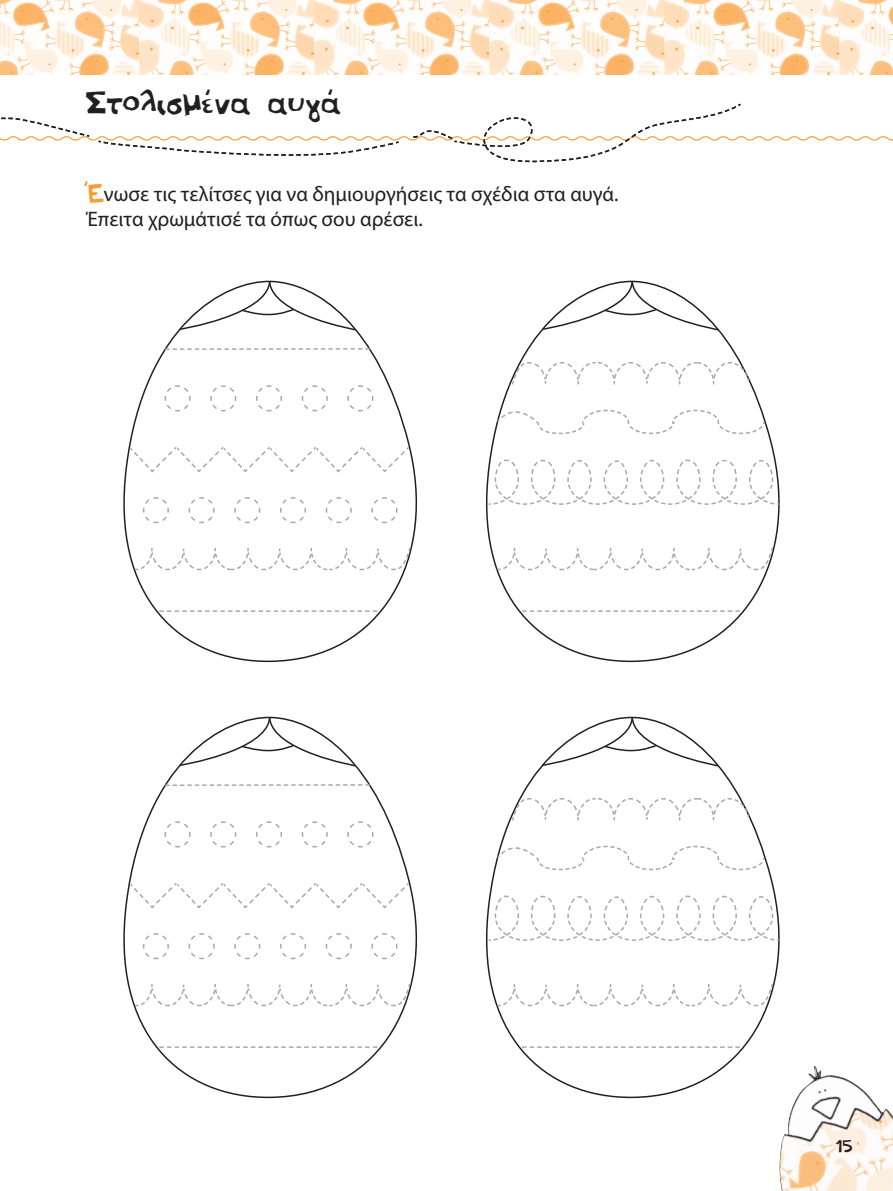
<style>
.page{position:relative;width:893px;height:1191px;background:#fff}
.page>*{position:absolute;margin:0;border:0;box-sizing:border-box;transform-origin:0 0}
.titlos{font:42.15px "PF Amateur Flat Cool";color:#231f20}
.t1{font:22.5px "PF Amateur Flat Cool";color:#231f20}
.ekfonisi{font:21px "Myriad Pro";color:#231f20}
.s1{font-family:"PF Amateur Flat Cool";font-size:37.5px;color:#f89d31}
</style>
<div class="page">
<svg style="left:0;top:103px;width:893px;height:60px"></svg>
<img style="left:779px;top:1066px;width:114px;height:125px">
<img style="left:0;top:0;width:893px;height:74px">
<svg style="left:123px;top:330px;width:295px;height:332px"></svg>
<svg style="left:133px;top:546px;width:278px;height:25px"></svg>
<svg style="left:159px;top:610px;width:218px;height:2px"></svg>
<svg style="left:165px;top:348px;width:205px;height:2px"></svg>
<svg style="left:142px;top:496px;width:28px;height:28px"></svg>
<svg style="left:188px;top:496px;width:27px;height:28px"></svg>
<svg style="left:234px;top:496px;width:27px;height:28px"></svg>
<svg style="left:279px;top:496px;width:28px;height:28px"></svg>
<svg style="left:325px;top:496px;width:28px;height:28px"></svg>
<svg style="left:371px;top:496px;width:27px;height:28px"></svg>
<svg style="left:164px;top:384px;width:27px;height:28px"></svg>
<svg style="left:210px;top:384px;width:27px;height:28px"></svg>
<svg style="left:255px;top:384px;width:28px;height:28px"></svg>
<svg style="left:301px;top:384px;width:27px;height:28px"></svg>
<svg style="left:347px;top:384px;width:27px;height:28px"></svg>
<svg style="left:128px;top:445px;width:283px;height:28px"></svg>
<svg style="left:178px;top:280px;width:179px;height:51px"></svg>
<svg style="left:123px;top:766px;width:295px;height:332px"></svg>
<svg style="left:133px;top:982px;width:278px;height:25px"></svg>
<svg style="left:159px;top:1046px;width:218px;height:2px"></svg>
<svg style="left:165px;top:784px;width:205px;height:2px"></svg>
<svg style="left:142px;top:932px;width:28px;height:28px"></svg>
<svg style="left:188px;top:932px;width:27px;height:28px"></svg>
<svg style="left:234px;top:932px;width:27px;height:28px"></svg>
<svg style="left:279px;top:932px;width:28px;height:28px"></svg>
<svg style="left:325px;top:932px;width:28px;height:28px"></svg>
<svg style="left:371px;top:932px;width:27px;height:28px"></svg>
<svg style="left:164px;top:820px;width:27px;height:28px"></svg>
<svg style="left:210px;top:820px;width:27px;height:28px"></svg>
<svg style="left:255px;top:820px;width:28px;height:28px"></svg>
<svg style="left:301px;top:820px;width:27px;height:28px"></svg>
<svg style="left:347px;top:820px;width:27px;height:28px"></svg>
<svg style="left:128px;top:881px;width:283px;height:28px"></svg>
<svg style="left:178px;top:716px;width:179px;height:51px"></svg>
<svg style="left:486px;top:330px;width:294px;height:332px"></svg>
<svg style="left:511px;top:361px;width:239px;height:25px"></svg>
<svg style="left:522px;top:610px;width:218px;height:2px"></svg>
<svg style="left:541px;top:280px;width:179px;height:51px"></svg>
<svg style="left:496px;top:546px;width:277px;height:25px"></svg>
<svg style="left:487px;top:459px;width:293px;height:46px"></svg>
<svg style="left:495px;top:406px;width:270px;height:29px"></svg>
<svg style="left:486px;top:766px;width:314px;height:332px"></svg>
<svg style="left:511px;top:797px;width:239px;height:25px"></svg>
<svg style="left:522px;top:1046px;width:218px;height:2px"></svg>
<svg style="left:541px;top:716px;width:179px;height:51px"></svg>
<svg style="left:496px;top:982px;width:277px;height:25px"></svg>
<svg style="left:487px;top:894px;width:294px;height:47px"></svg>
<svg style="left:495px;top:842px;width:270px;height:29px"></svg>
<p class="titlos" style="left:85px;top:81px;width:258px">Στολισμένα αυγά</p>
<p class="ekfonisi" style="left:86px;top:181px;width:534px"><span class="s1">Έ</span>νωσε τις τελίτσες για να δημιουργήσεις τα σχέδια στα αυγά.</p>
<p class="ekfonisi" style="left:86px;top:206px;width:338px">Έπειτα χρωμάτισέ τα όπως σου αρέσει.</p>
<p class="t1" style="left:836px;top:1135px;width:19px">15</p>
</div>
